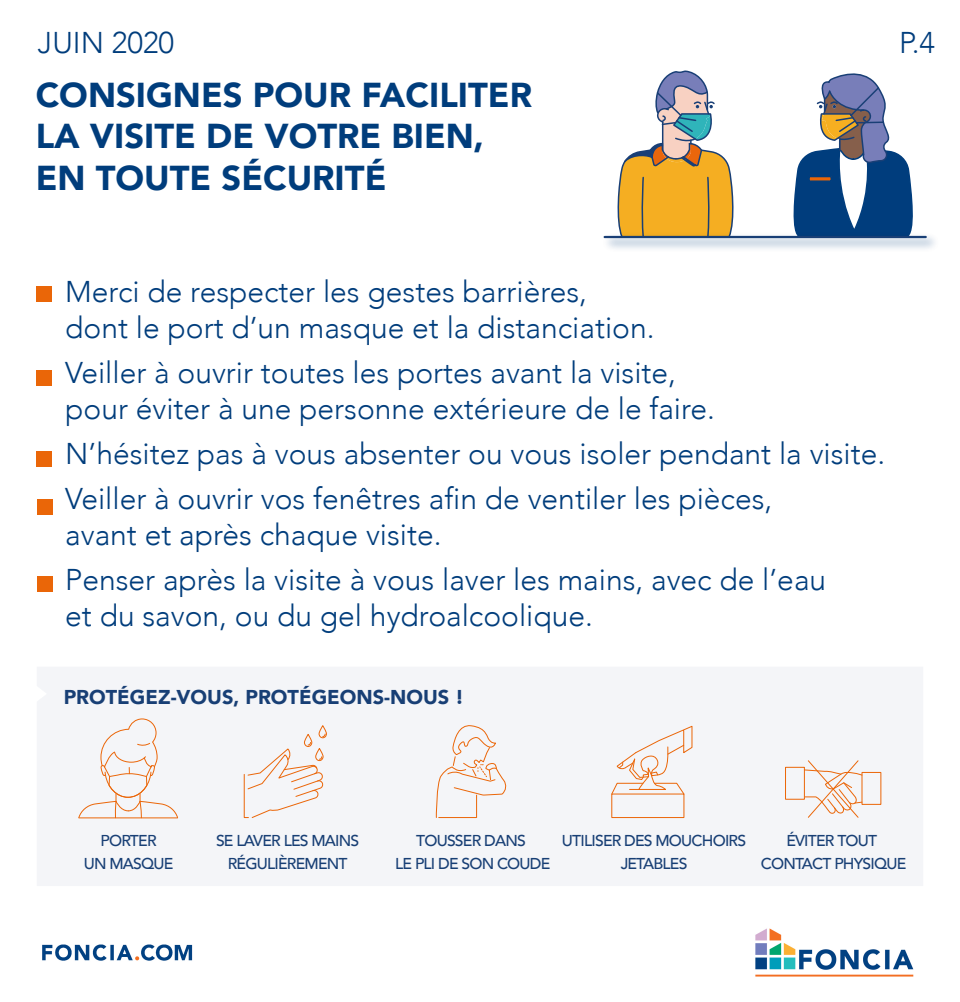
<style>
.page{position:relative;width:960px;height:1002px;background:#fff}
.page>*{position:absolute;margin:0;border:0;box-sizing:border-box;transform-origin:0 0}
.t1{font:900 34.5px/41.4px "Avenir";color:#003d7c}
.t2{font:300 30px/36px "Avenir";color:#003d7c}
.t3{font:900 20.02px "Avenir";color:#183f75}
.t4{font:500 15.75px/22.9px "Avenir";letter-spacing:-.05em;color:#183f75;text-align:center}
</style>
<div class="page">
<div style="left:36px;top:286px;width:15px;height:16px;background:#ea6608"></div>
<div style="left:36px;top:370px;width:16px;height:16px;background:#ea6608"></div>
<div style="left:36px;top:452px;width:16px;height:15px;background:#ea6608"></div>
<div style="left:37px;top:499px;width:15px;height:15px;background:#ea6608"></div>
<div style="left:37px;top:576px;width:15px;height:16px;background:#ea6608"></div>
<img style="left:42px;top:928px;width:872px;height:49px">
<div style="left:37px;top:667px;width:886px;height:219px;background:#f4f5f8"></div>
<svg style="left:435px;top:724px;width:73px;height:94px"></svg>
<hr style="left:439px;top:817px;width:37px;height:1px;background:#eb6608">
<svg style="left:243px;top:726px;width:84px;height:93px"></svg>
<div style="left:785px;top:767px;width:20px;height:33px;border:1px solid #eb6608"></div>
<div style="left:862px;top:772px;width:19px;height:33px;border:1px solid #eb6608"></div>
<svg style="left:804px;top:760px;width:59px;height:58px"></svg>
<div style="left:611px;top:794px;width:73px;height:24px;border:1px solid #eb6608"></div>
<svg style="left:611px;top:725px;width:82px;height:70px"></svg>
<svg style="left:78px;top:718px;width:101px;height:101px"></svg>
<hr style="left:79px;top:818px;width:99px;height:1px;background:#eb6608">
<img style="left:603px;top:235px;width:332px;height:14px">
<hr style="left:605px;top:236px;width:321px;height:2px;background:#193f76">
<svg style="left:615px;top:70px;width:121px;height:169px"></svg>
<svg style="left:791px;top:73px;width:125px;height:166px"></svg>
<p class="t2" style="left:38px;top:25px;width:138px">JUIN 2020</p>
<p class="t2" style="left:899px;top:25px;width:38px">P.4</p>
<p class="t1" style="left:36px;top:73px;width:498px">CONSIGNES POUR FACILITER<br>LA VISITE DE VOTRE BIEN,<br>EN TOUTE SÉCURITÉ</p>
<p class="t2" style="left:65px;top:274px;width:591px">Merci de respecter les gestes barrières, dont le port d’un masque et la distanciation.</p>
<p class="t2" style="left:65px;top:355px;width:651px">Veiller à ouvrir toutes les portes avant la visite, pour éviter à une personne extérieure de le faire.</p>
<p class="t2" style="left:65px;top:431px;width:821px;line-height:45px">N’hésitez pas à vous absenter ou vous isoler pendant la visite.<br>Veiller à ouvrir vos fenêtres afin de ventiler les pièces,</p>
<p class="t2" style="left:65px;top:512px;width:763px;line-height:45px">avant et après chaque visite.<br>Penser après la visite à vous laver les mains, avec de l’eau</p>
<p class="t2" style="left:65px;top:598px;width:529px">et du savon, ou du gel hydroalcoolique.</p>
<p class="t3" style="left:64px;top:680px;width:402px">PROTÉGEZ-VOUS, PROTÉGEONS-NOUS !</p>
<p class="t4" style="left:84px;top:828px;width:91px">PORTER<br>UN MASQUE</p>
<p class="t4" style="left:395px;top:828px;width:157px">TOUSSER DANS<br>LE PLI DE SON COUDE</p>
<p class="t4" style="left:562px;top:828px;width:186px">UTILISER DES MOUCHOIRS<br>JETABLES</p>
<p class="t4" style="left:761px;top:828px;width:147px">ÉVITER TOUT<br>CONTACT PHYSIQUE</p>
<p class="t4" style="left:216px;top:828px;width:145px">SE LAVER LES MAINS<br>RÉGULIÈREMENT</p>
</div>
